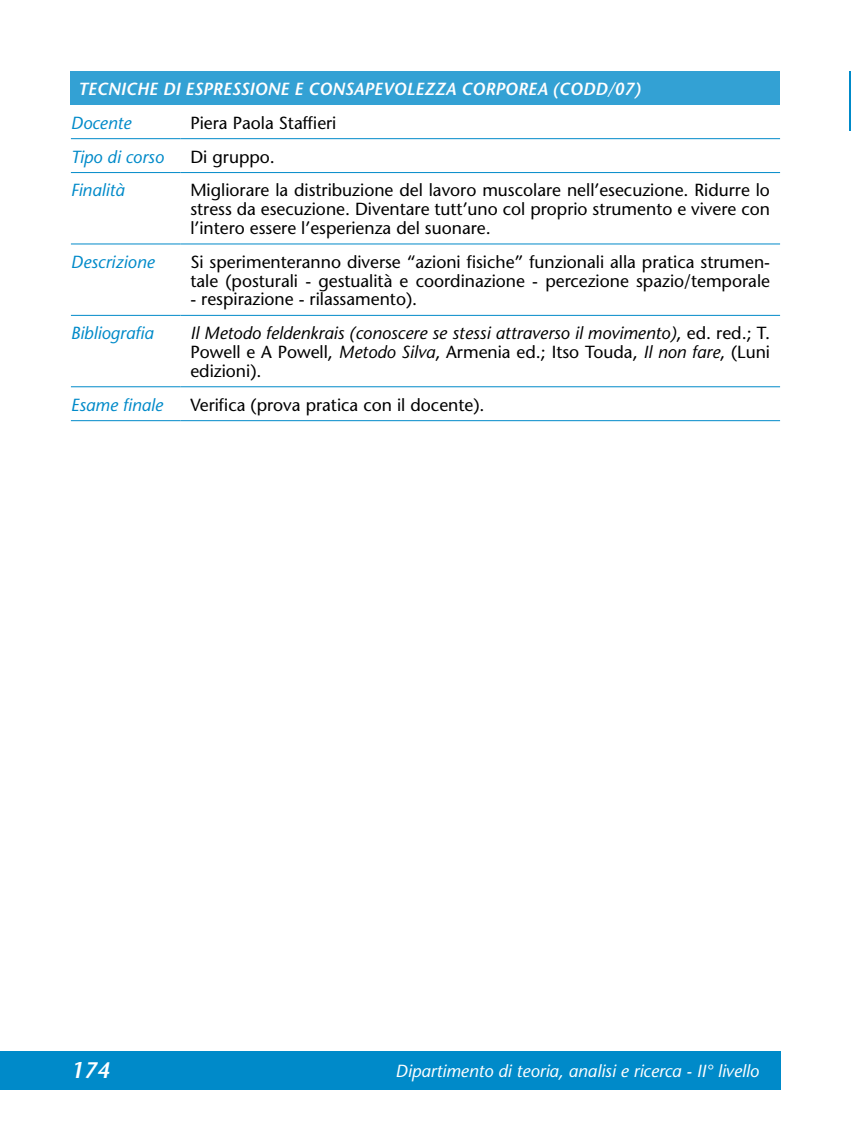
<style>
.page{position:relative;width:851px;height:1134px;background:#fff}
.page>*{position:absolute;margin:0;border:0;box-sizing:border-box;transform-origin:0 0}
.t1{font:italic 600 22.5px "Stone Sans";color:#fff}
.t2{font:17.5px/18.8px "Stone Sans";color:#000;text-align:justify}
.t3{font:italic 17.5px/18.8px "Stone Sans";color:#000;text-align:justify}
.t4{font:italic 17.5px "Stone Sans";color:#008ac9}
.t5{font:italic 600 17.5px "Stone Sans";color:#fff}
.t6{font:italic 17.5px "Stone Sans";color:#fff}
.s1{font-style:normal}
</style>
<div class="page">
<div style="left:0;top:1051px;width:780px;height:38px;background:#008ac9"></div>
<div style="left:71px;top:71px;width:709px;height:34px;background:#33a1d4"></div>
<hr style="left:71px;top:138px;width:109px;height:1px;background:#008ac9">
<hr style="left:180px;top:138px;width:600px;height:1px;background:#008ac9">
<hr style="left:71px;top:172px;width:109px;height:1px;background:#008ac9">
<hr style="left:180px;top:172px;width:600px;height:1px;background:#008ac9">
<hr style="left:71px;top:244px;width:109px;height:1px;background:#008ac9">
<hr style="left:180px;top:244px;width:600px;height:1px;background:#008ac9">
<hr style="left:71px;top:315px;width:109px;height:1px;background:#008ac9">
<hr style="left:180px;top:315px;width:600px;height:1px;background:#008ac9">
<hr style="left:71px;top:386px;width:109px;height:1px;background:#008ac9">
<hr style="left:180px;top:386px;width:600px;height:1px;background:#008ac9">
<hr style="left:71px;top:420px;width:109px;height:1px;background:#008ac9">
<hr style="left:180px;top:420px;width:600px;height:1px;background:#008ac9">
<hr style="left:849px;top:71px;width:1px;height:59px;background:#008ac9">
<p class="t5" style="left:78px;top:78px;width:494px">TECNICHE DI ESPRESSIONE E CONSAPEVOLEZZA CORPOREA (CODD</p>
<p class="t5" style="left:607px;top:78px;width:35px">/07)</p>
<p class="t4" style="left:71px;top:112px;width:62px">Docente</p>
<p class="t2" style="left:190px;top:113px;width:147px">Piera Paola Staffieri</p>
<p class="t4" style="left:71px;top:146px;width:94px">Tipo di corso</p>
<p class="t2" style="left:190px;top:147px;width:86px">Di gruppo.</p>
<p class="t4" style="left:71px;top:180px;width:55px">Finalità</p>
<p class="t2" style="left:190px;top:181px;width:581px">Migliorare la distribuzione del lavoro muscolare nell’esecuzione. Ridurre lo stress da esecuzione. Diventare tutt’uno col proprio strumento e vivere con l’intero essere l’esperienza del suonare.</p>
<p class="t4" style="left:71px;top:251px;width:85px">Descrizione</p>
<p class="t2" style="left:190px;top:252px;width:581px">Si sperimenteranno diverse “azioni fisiche” funzionali alla pratica strumen&shy;tale (posturali - gestualità e coordinazione - percezione spazio/temporale</p>
<p class="t2" style="left:190px;top:290px;width:228px">- respirazione - rilassamento).</p>
<p class="t4" style="left:71px;top:322px;width:84px">Bibliografia</p>
<p class="t3" style="left:190px;top:324px;width:581px">Il Metodo feldenkrais (conoscere se stessi attraverso il movimento)<span class="s1">, ed. red.; T.<br>Powell e A Powell,</span> Metodo Silva<span class="s1">, Armenia ed.; Itso Touda,</span> Il non fare<span class="s1">, (Luni edizioni).</span></p>
<p class="t4" style="left:71px;top:394px;width:94px">Esame finale</p>
<p class="t2" style="left:190px;top:395px;width:295px">Verifica (prova pratica con il docente).</p>
<p class="t1" style="left:71px;top:1056px;width:40px">174</p>
<p class="t6" style="left:395px;top:1060px;width:364px">Dipartimento di teoria, analisi e ricerca - II° livello</p>
</div>
